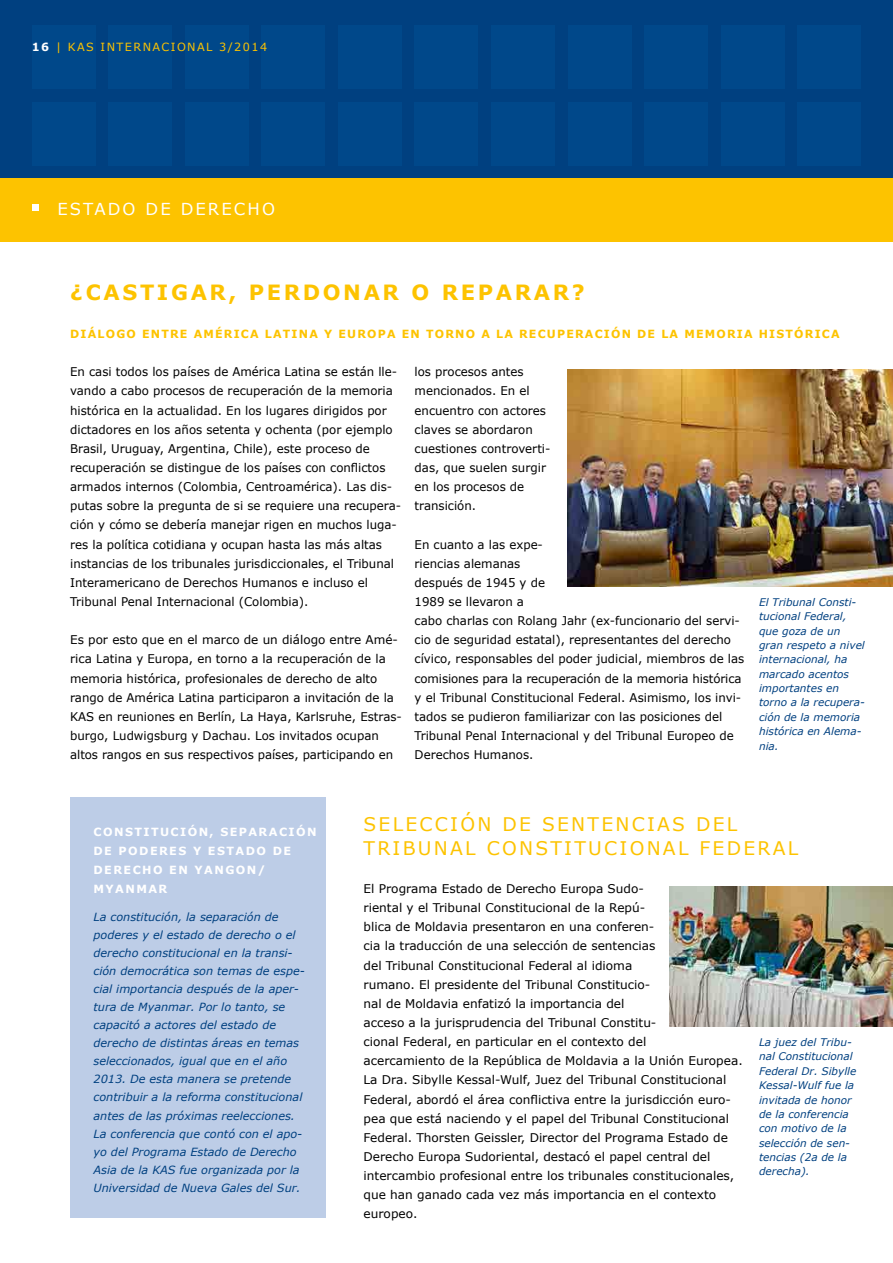
<style>
.page{position:relative;width:893px;height:1263px;background:#fff}
.page>*{position:absolute;margin:0;border:0;box-sizing:border-box;transform-origin:0 0}
.t1{font:700 21px "Verdana";letter-spacing:.125em;color:#fdc300}
.t2{font:18.75px/24.5px "Verdana";letter-spacing:.12em;color:#fdc300}
.t3{font:16.5px "Verdana";letter-spacing:.125em;color:#fff}
.t4{font:12px/19.2px "Verdana";color:#000}
.t5{font:italic 11.25px/18px "Verdana";color:#004080}
.t6{font:700 11.25px "Verdana";letter-spacing:.11em;color:#fdc300}
.t7{font:700 11.25px/19.2px "Verdana";letter-spacing:.125em;color:#fff}
.t8{font:11.25px "Verdana";letter-spacing:.125em;color:#fdc300}
.t9{font:italic 10.5px/14.4px "Verdana";color:#004080}
.s1{font-weight:700;color:#fff}
</style>
<div class="page">
<div style="left:0;top:0;width:893px;height:179px;background:#004080"></div>
<div style="left:0;top:179px;width:893px;height:63px;background:#fdc300"></div>
<div style="left:32px;top:26px;width:64px;height:63px;background:#00488a"></div>
<div style="left:32px;top:102px;width:64px;height:64px;background:#00488a"></div>
<div style="left:108px;top:26px;width:64px;height:63px;background:#00488a"></div>
<div style="left:108px;top:102px;width:64px;height:64px;background:#00488a"></div>
<div style="left:185px;top:26px;width:64px;height:63px;background:#00488a"></div>
<div style="left:185px;top:102px;width:64px;height:64px;background:#00488a"></div>
<div style="left:261px;top:26px;width:64px;height:63px;background:#00488a"></div>
<div style="left:261px;top:102px;width:64px;height:64px;background:#00488a"></div>
<div style="left:338px;top:26px;width:64px;height:63px;background:#00488a"></div>
<div style="left:338px;top:102px;width:64px;height:64px;background:#00488a"></div>
<div style="left:415px;top:26px;width:63px;height:63px;background:#00488a"></div>
<div style="left:415px;top:102px;width:63px;height:64px;background:#00488a"></div>
<div style="left:491px;top:26px;width:64px;height:63px;background:#00488a"></div>
<div style="left:491px;top:102px;width:64px;height:64px;background:#00488a"></div>
<div style="left:568px;top:26px;width:63px;height:63px;background:#00488a"></div>
<div style="left:568px;top:102px;width:63px;height:64px;background:#00488a"></div>
<div style="left:644px;top:26px;width:64px;height:63px;background:#00488a"></div>
<div style="left:644px;top:102px;width:64px;height:64px;background:#00488a"></div>
<div style="left:721px;top:26px;width:63px;height:63px;background:#00488a"></div>
<div style="left:721px;top:102px;width:63px;height:64px;background:#00488a"></div>
<div style="left:797px;top:26px;width:64px;height:63px;background:#00488a"></div>
<div style="left:797px;top:102px;width:64px;height:64px;background:#00488a"></div>
<img style="left:670px;top:887px;width:223px;height:140px">
<img style="left:568px;top:370px;width:325px;height:217px">
<div style="left:32px;top:204px;width:7px;height:7px;background:#fff"></div>
<div style="left:70px;top:797px;width:255px;height:421px;background:#bdcde7"></div>
<p class="t8" style="left:32px;top:40px;width:237px"><span class="s1">16</span> | KAS INTERNACIONAL 3/2014</p>
<h3 class="t3" style="left:57px;top:198px;width:219px">ESTADO DE DERECHO</h3>
<h1 class="t1" style="left:70px;top:279px;width:516px">¿CASTIGAR, PERDONAR O REPARAR?</h1>
<p class="t6" style="left:70px;top:327px;width:771px">DIÁLOGO ENTRE AMÉRICA LATINA Y EUROPA EN TORNO A LA RECUPERACIÓN DE LA MEMORIA HISTÓRICA</p>
<p class="t4" style="left:70px;top:362px;width:332px">En casi todos los países de América Latina se están lle&shy;vando a cabo procesos de recuperación de la memoria histórica en la actualidad. En los lugares dirigidos por dictadores en los años setenta y ochenta (por ejemplo Brasil, Uruguay, Argentina, Chile), este proceso de recuperación se distingue de los países con conflictos armados internos (Colombia, Centroamérica). Las dis&shy;putas sobre la pregunta de si se requiere una recupera&shy;ción y cómo se debería manejar rigen en muchos luga&shy;res la política cotidiana y ocupan hasta las más altas instancias de los tribunales jurisdiccionales, el Tribunal Interamericano de Derechos Humanos e incluso el Tribunal Penal Internacional (Colombia).</p>
<p class="t4" style="left:70px;top:630px;width:333px">Es por esto que en el marco de un diálogo entre Amé&shy;rica Latina y Europa, en torno a la recuperación de la memoria histórica, profesionales de derecho de alto rango de América Latina participaron a invitación de la KAS en reuniones en Berlín, La Haya, Karlsruhe, Estras&shy;burgo, Ludwigsburg y Dachau. Los invitados ocupan altos rangos en sus respectivos países, participando en</p>
<p class="t4" style="left:415px;top:362px;width:137px">los procesos antes mencionados. En el encuentro con actores claves se abordaron cuestiones controverti&shy;das, que suelen surgir en los procesos de transición.</p>
<p class="t4" style="left:415px;top:534px;width:331px">En cuanto a las expe-<br>riencias alemanas<br>después de 1945 y de<br>1989 se llevaron a<br>cabo charlas con Rolang Jahr (ex-funcionario del servi&shy;cio de seguridad estatal), representantes del derecho cívico, responsables del poder judicial, miembros de las comisiones para la recuperación de la memoria histórica y el Tribunal Constitucional Federal. Asimismo, los invi&shy;tados se pudieron familiarizar con las posiciones del Tribunal Penal Internacional y del Tribunal Europeo de Derechos Humanos.</p>
<p class="t9" style="left:759px;top:595px;width:107px">El Tribunal Consti&shy;tucional Federal, que goza de un gran respeto a nivel internacional, ha marcado acentos importantes en torno a la recupera&shy;ción de la memoria histórica en Alema&shy;nia.</p>
<p class="t7" style="left:94px;top:821px;width:225px">CONSTITUCIÓN, SEPARACIÓN<br>DE PODERES Y ESTADO DE<br>DERECHO EN YANGON/<br>MYANMAR</p>
<p class="t5" style="left:94px;top:907px;width:213px">La constitución, la separación de poderes y el estado de derecho o el derecho constitucional en la transi&shy;ción democrática son temas de espe&shy;cial importancia después de la aper&shy;tura de Myanmar. Por lo tanto, se capacitó a actores del estado de derecho de distintas áreas en temas seleccionados, igual que en el año 2013. De esta manera se pretende contribuir a la reforma constitucional antes de las próximas reelecciones.<br>La conferencia que contó con el apo&shy;yo del Programa Estado de Derecho Asia de la KAS fue organizada por la Universidad de Nueva Gales del Sur.</p>
<h2 class="t2" style="left:364px;top:811px;width:436px">SELECCIÓN DE SENTENCIAS DEL<br>TRIBUNAL CONSTITUCIONAL FEDERAL</h2>
<p class="t4" style="left:364px;top:879px;width:381px">El Programa Estado de Derecho Europa Sudo-<br>riental y el Tribunal Constitucional de la Repú-<br>blica de Moldavia presentaron en una conferen-<br>cia la traducción de una selección de sentencias<br>del Tribunal Constitucional Federal al idioma<br>rumano. El presidente del Tribunal Constitucio-<br>nal de Moldavia enfatizó la importancia del<br>acceso a la jurisprudencia del Tribunal Constitu-<br>cional Federal, en particular en el contexto del<br>acercamiento de la República de Moldavia a la Unión Europea.<br>La Dra. Sibylle Kessal-Wulf, Juez del Tribunal Constitucional Federal, abordó el área conflictiva entre la jurisdicción euro&shy;pea que está naciendo y el papel del Tribunal Constitucional Federal. Thorsten Geissler, Director del Programa Estado de Derecho Europa Sudoriental, destacó el papel central del intercambio profesional entre los tribunales constitucionales, que han ganado cada vez más importancia en el contexto europeo.</p>
<p class="t9" style="left:759px;top:1035px;width:99px">La juez del Tribu&shy;nal Constitucional<br>Federal Dr. Sibylle<br>Kessal-Wulf fue la invitada de honor de la conferencia con motivo de la selección de sen&shy;tencias (2a de la derecha).</p>
</div>
